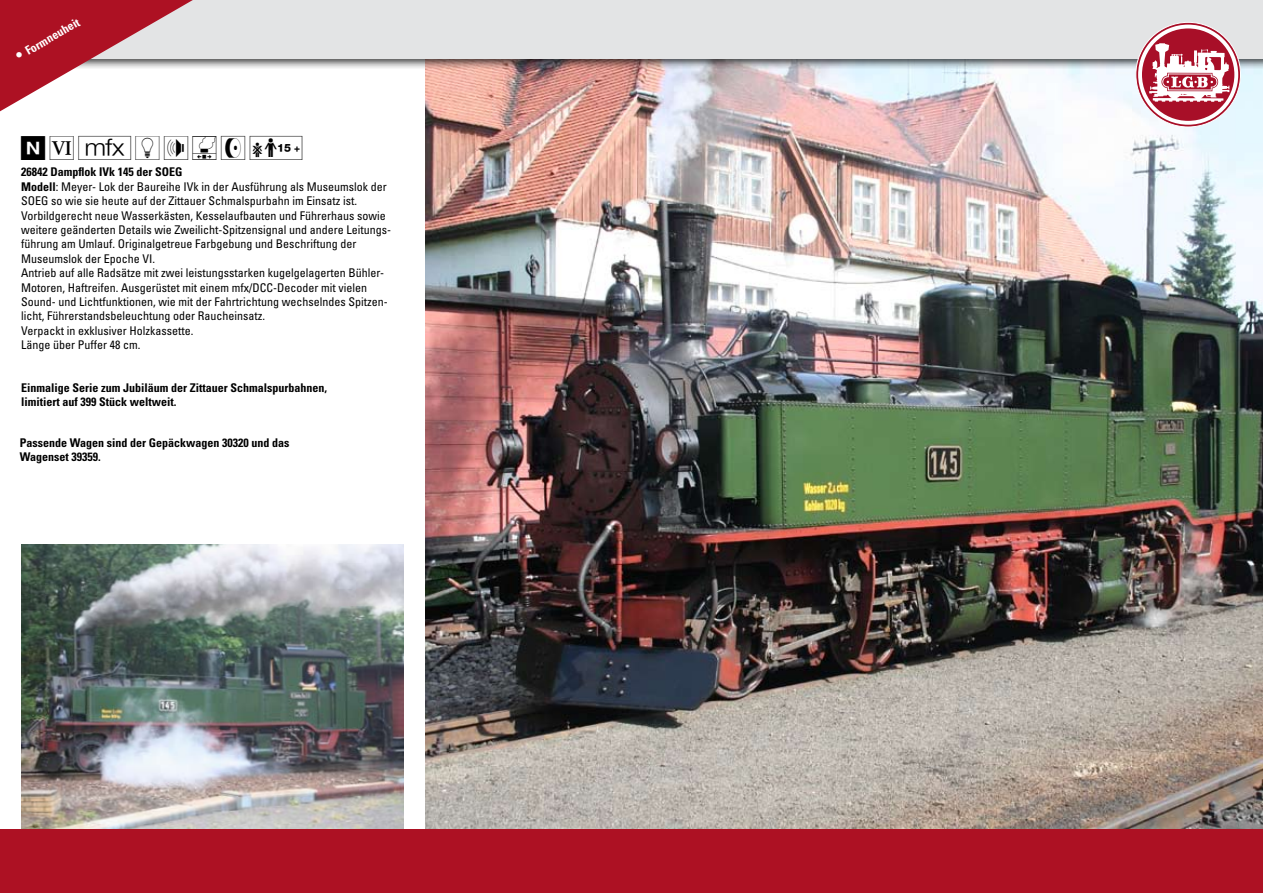
<style>
.page{position:relative;width:1263px;height:893px;background:#fff}
.page>*{position:absolute;margin:0;border:0;box-sizing:border-box;transform-origin:0 0}
.t1{font:30px "LGB Piktos";color:#000}
.t2{font:condensed 12px/14.4px "Univers";color:#000}
.t3{font:700 condensed 12px/14.1px "Univers";color:#000}
.t4{font:700 condensed 12px "Univers";color:#fff}
.s1{font-weight:700}
</style>
<div class="page">
<img style="left:21px;top:544px;width:383px;height:285px">
<img style="left:425px;top:71px;width:838px;height:758px">
<div style="left:0;top:0;width:1263px;height:71px;background:#000;opacity:.75"></div>
<div style="left:0;top:0;width:1263px;height:58px;background:#e3e4e5"></div>
<svg style="left:1138px;top:25px;width:100px;height:100px"></svg>
<div style="left:0;top:829px;width:1263px;height:64px;background:#ad1123"></div>
<svg style="left:0;top:0;width:193px;height:111px"></svg>
<p class="t4" style="left:23px;top:45px;width:62px;rotate:-30deg">Formneuheit</p>
<h1 class="t1" style="left:21px;top:132px;width:287px">$6HEFAJG</h1>
<p class="t2" style="left:21px;top:165px;width:371px"><span class="s1">26842 Dampflok IVk 145 der SOEG<br>Modell</span>: Meyer- Lok der Baureihe IVk in der Ausführung als Museumslok der SOEG so wie sie heute auf der Zittauer Schmalspurbahn im Einsatz ist.<br>Vorbildgerecht neue Wasserkästen, Kesselaufbauten und Führerhaus sowie weitere geänderten Details wie Zweilicht-Spitzensignal und andere Leitungs&shy;führung am Umlauf. Originalgetreue Farbgebung und Beschriftung der Museumslok der Epoche VI.<br>Antrieb auf alle Radsätze mit zwei leistungsstarken kugelgelagerten Bühler-Motoren, Haftreifen. Ausgerüstet mit einem mfx/DCC-Decoder mit vielen Sound- und Lichtfunktionen, wie mit der Fahrtrichtung wechselndes Spitzen&shy;licht, Führerstandsbeleuchtung oder Raucheinsatz.<br>Verpackt in exklusiver Holzkassette.<br>Länge über Puffer 48 cm.</p>
<p class="t3" style="left:21px;top:381px;width:307px">Einmalige Serie zum Jubiläum der Zittauer Schmalspurbahnen, limitiert auf 399 Stück weltweit.</p>
<p class="t3" style="left:20px;top:435px;width:271px">Passende Wagen sind der Gepäckwagen 30320 und das<br>Wagenset 39359.</p>
</div>
